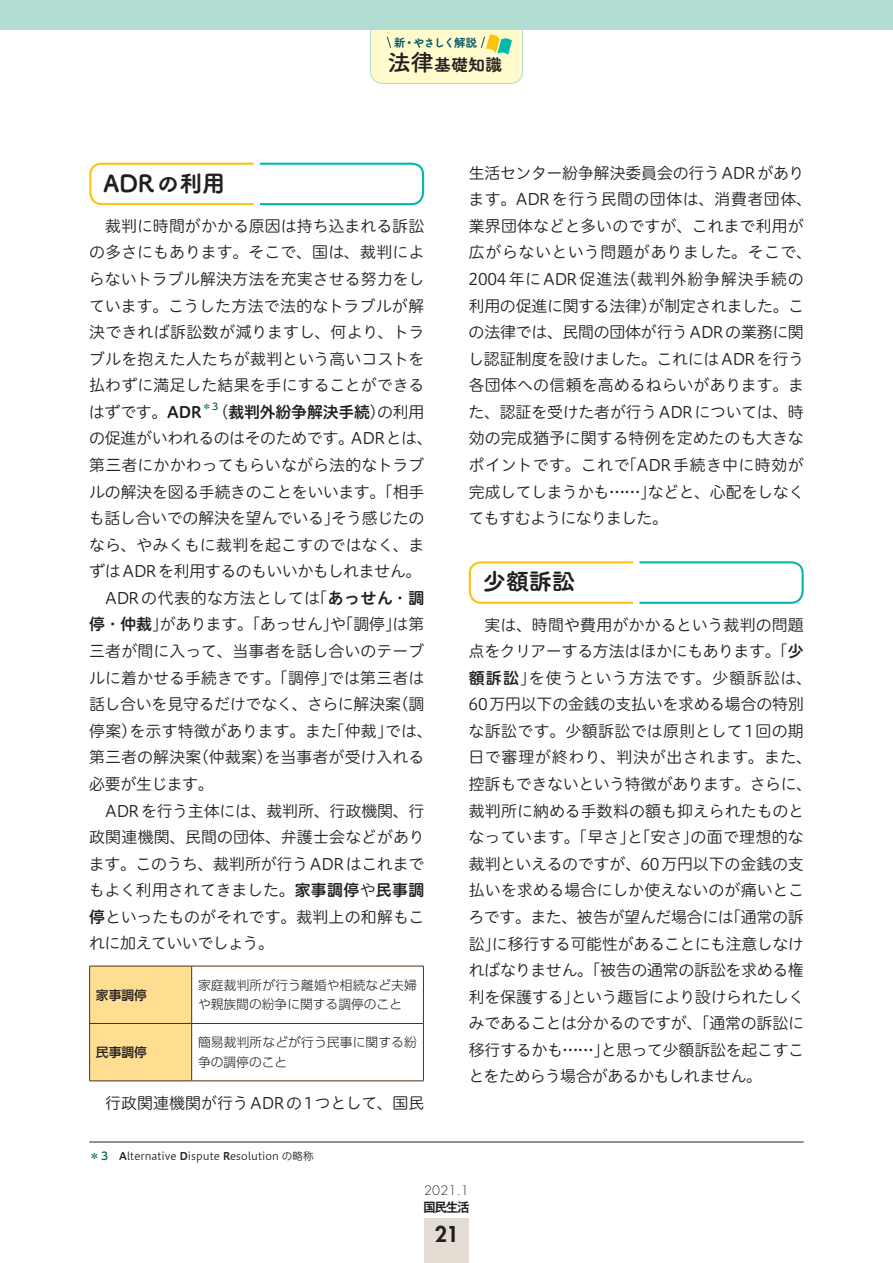
<style>
.page{position:relative;width:893px;height:1263px;background:#fff}
.page>*{position:absolute;margin:0;border:0;box-sizing:border-box;transform-origin:0 0}
.t1{font:23.4px "Tsuku A Rd Gothic Std E";letter-spacing:-.02em;color:#231f20}
.t2{font:800 21.3px "Futura Std";color:#231f20}
.t3{font:16.95px "Tsuku A Rd Gothic Std E";color:#231f20}
.t4{font:15.9px/26.5px "Hiragino UD Sans R Std N W3";letter-spacing:-.01em;color:#231f20}
.t5{font:15.9px "Hiragino UD Sans R Std N W3";letter-spacing:.01em;color:#231f20}
.t6{font:15.9px "Hiragino UD Sans R Std N W3";letter-spacing:-.03em;color:#231f20}
.t7{font:15.9px "Hiragino UD Sans R Std N W3";letter-spacing:.015em;color:#231f20}
.t8{font:15.9px "Hiragino UD Sans R Std N W3";letter-spacing:.025em;color:#231f20}
.t9{font:15.9px "Hiragino UD Sans R Std N W6";letter-spacing:-.01em;color:#231f20}
.t10{font:300 12.75px/19.2px "UD Shin Go Pro";letter-spacing:.01em;color:#231f20}
.t11{font:500 12.75px "UD Shin Go Pro";color:#231f20}
.t12{font:300 12.75px "Futura Std";color:#231f20}
.t13{font:700 12.75px "Gothic MB101 Pro De";color:#231f20;scale:.95 1}
.t14{font:11.7px "Tsuku A Rd Gothic Std E";letter-spacing:-.105em;color:#005767}
.t15{font:10.65px "Hiragino UD Sans R Std N W3";color:#231f20}
.t16{font:500 9.3px "UD Shin M Go Pro";color:#026442}
.s1{font-family:"Tsuku A Rd Gothic Std B";font-size:23.4px}
.s2{font-family:"Hiragino UD Sans R Std N W6"}
.s3{font-family:"Hiragino UD Sans R Std N W3"}
.s4{font-family:"UD Shin M Go Pro";font-weight:500;color:#026442}
</style>
<div class="page">
<div style="left:424px;top:1218px;width:45px;height:45px;background:#e3dcd2"></div>
<svg style="left:370px;top:30px;width:153px;height:54px;background:#f6f7c8"></svg>
<div style="left:0;top:0;width:893px;height:30px;background:#b1ddd3"></div>
<svg style="left:89px;top:162px;width:336px;height:44px"></svg>
<div style="left:90px;top:967px;width:101px;height:113px;background:#ffdd91"></div>
<hr style="left:89px;top:966px;width:103px;height:1px;background:#512e10">
<hr style="left:89px;top:966px;width:1px;height:57px;background:#512e10">
<hr style="left:192px;top:966px;width:232px;height:1px;background:#512e10">
<hr style="left:191px;top:966px;width:1px;height:57px;background:#512e10">
<hr style="left:423px;top:966px;width:1px;height:57px;background:#512e10">
<hr style="left:89px;top:1023px;width:103px;height:1px;background:#512e10">
<hr style="left:89px;top:1024px;width:1px;height:56px;background:#512e10">
<hr style="left:192px;top:1023px;width:232px;height:1px;background:#512e10">
<hr style="left:191px;top:1024px;width:1px;height:56px;background:#512e10">
<hr style="left:423px;top:1024px;width:1px;height:56px;background:#512e10">
<hr style="left:89px;top:1080px;width:103px;height:1px;background:#512e10">
<hr style="left:192px;top:1080px;width:232px;height:1px;background:#512e10">
<svg style="left:468px;top:561px;width:336px;height:43px"></svg>
<hr style="left:89px;top:1142px;width:715px;height:1px;background:#231f20">
<p class="t14" style="left:394px;top:33px;width:85px">新・やさしく解説</p>
<p class="t3" style="left:387px;top:52px;width:116px"><span class="s1">法律</span>基礎知識</p>
<h1 class="t1" style="left:104px;top:165px;width:123px">ADRの利用</h1>
<p class="t4" style="left:89px;top:212px;width:337px;text-align:justify;text-indent:16px">裁判に時間がかかる原因は持ち込まれる訴訟の多さにもあります。そこで、国は、裁判によらないトラブル解決方法を充実させる努力をしています。こうした方法で法的なトラブルが解決できれば訴訟数が減りますし、何より、トラブルを抱えた人たちが裁判という高いコストを払わずに満足した結果を手にすることができるはずです。<span class="s2">ADR</span></p>
<p class="t16" style="left:202px;top:399px;width:18px">＊3</p>
<p class="t9" style="left:213px;top:400px;width:213px"><span class="s3">（</span>裁判外紛争解決手続<span class="s3">）の利用</span></p>
<p class="t4" style="left:89px;top:424px;width:345px">の促進がいわれるのはそのためです。ADRとは、</p>
<p class="t4" style="left:89px;top:451px;width:337px">第三者にかかわってもらいながら法的なトラブ</p>
<p class="t4" style="left:89px;top:477px;width:337px">ルの解決を図る手続きのことをいいます。「相手</p>
<p class="t4" style="left:89px;top:504px;width:337px">も話し合いでの解決を望んでいる」そう感じたの</p>
<p class="t5" style="left:89px;top:533px;width:337px">なら、やみくもに裁判を起こすのではなく、ま</p>
<p class="t6" style="left:89px;top:559px;width:334px">ずはADRを利用するのもいいかもしれません。</p>
<p class="t8" style="left:105px;top:586px;width:321px">ADRの代表的な方法としては「<span class="s2">あっせん</span>・<span class="s2">調</span></p>
<p class="t4" style="left:89px;top:610px;width:337px"><span class="s2">停</span>・<span class="s2">仲裁</span>」があります。「あっせん」や「調停」は第</p>
<p class="t4" style="left:89px;top:637px;width:337px">三者が間に入って、当事者を話し合いのテーブ</p>
<p class="t4" style="left:89px;top:663px;width:337px">ルに着かせる手続きです。「調停」では第三者は</p>
<p class="t4" style="left:89px;top:690px;width:337px">話し合いを見守るだけでなく、さらに解決案（調</p>
<p class="t7" style="left:89px;top:719px;width:345px">停案）を示す特徴があります。また「仲裁」では、</p>
<p class="t4" style="left:89px;top:743px;width:337px">第三者の解決案（仲裁案）を当事者が受け入れる</p>
<p class="t4" style="left:89px;top:770px;width:126px">必要が生じます。</p>
<p class="t4" style="left:105px;top:796px;width:321px">ADRを行う主体には、裁判所、行政機関、行</p>
<p class="t5" style="left:89px;top:825px;width:337px">政関連機関、民間の団体、弁護士会などがあり</p>
<p class="t4" style="left:89px;top:849px;width:337px">ます。このうち、裁判所が行うADRはこれまで</p>
<p class="t4" style="left:89px;top:876px;width:337px">もよく利用されてきました。<span class="s2">家事調停</span>や<span class="s2">民事調</span></p>
<p class="t5" style="left:89px;top:905px;width:337px"><span class="s2">停</span>といったものがそれです。裁判上の和解もこ</p>
<p class="t6" style="left:89px;top:931px;width:186px">れに加えていいでしょう。</p>
<p class="t11" style="left:96px;top:984px;width:53px">家事調停</p>
<p class="t10" style="left:198px;top:975px;width:220px">家庭裁判所が行う離婚や相続など夫婦や親族間の紛争に関する調停のこと</p>
<p class="t11" style="left:96px;top:1042px;width:53px">民事調停</p>
<p class="t10" style="left:198px;top:1032px;width:220px">簡易裁判所などが行う民事に関する紛争の調停のこと</p>
<p class="t4" style="left:105px;top:1089px;width:321px">行政関連機関が行うADRの1つとして、国民</p>
<p class="t15" style="left:89px;top:1147px;width:226px"><span class="s4">＊3</span> <span class="s2">A</span>lternative <span class="s2">D</span>ispute <span class="s2">R</span>esolution の略称</p>
<p class="t4" style="left:468px;top:158px;width:345px">生活センター紛争解決委員会の行うADRがあります。ADRを行う民間の団体は、消費者団体、業界団体などと多いのですが、これまで利用が広がらないという問題がありました。そこで、<br>2004年にADR促進法（裁判外紛争解決手続の利用の促進に関する法律）が制定されました。この法律では、民間の団体が行うADRの業務に関し認証制度を設けました。これにはADRを行う各団体への信頼を高めるねらいがあります。また、認証を受けた者が行うADRについては、時効の完成猶予に関する特例を定めたのも大きなポイントです。これで「ADR手続き中に時効が完成してしまうかも……」などと、心配をしなくてもすむようになりました。</p>
<h1 class="t1" style="left:483px;top:563px;width:94px">少額訴訟</h1>
<p class="t4" style="left:468px;top:610px;width:345px;text-indent:16px">実は、時間や費用がかかるという裁判の問題点をクリアーする方法はほかにもあります。「<span class="s2">少額訴訟</span>」を使うという方法です。少額訴訟は、<br>60万円以下の金銭の支払いを求める場合の特別な訴訟です。少額訴訟では原則として1回の期日で審理が終わり、判決が出されます。また、控訴もできないという特徴があります。さらに、裁判所に納める手数料の額も抑えられたものとなっています。「早さ」と「安さ」の面で理想的な裁判といえるのですが、60万円以下の金銭の支払いを求める場合にしか使えないのが痛いところです。また、被告が望んだ場合には「通常の訴訟」に移行する可能性があることにも注意しなければなりません。「被告の通常の訴訟を求める権利を保護する」という趣旨により設けられたしくみであることは分かるのですが、「通常の訴訟に移行するかも……」と思って少額訴訟を起こすことをためらう場合があるかもしれません。</p>
<p class="t12" style="left:424px;top:1182px;width:46px">2021.1</p>
<p class="t13" style="left:423px;top:1196px;width:50px">国民生活</p>
<h2 class="t2" style="left:435px;top:1221px;width:25px">21</h2>
</div>
